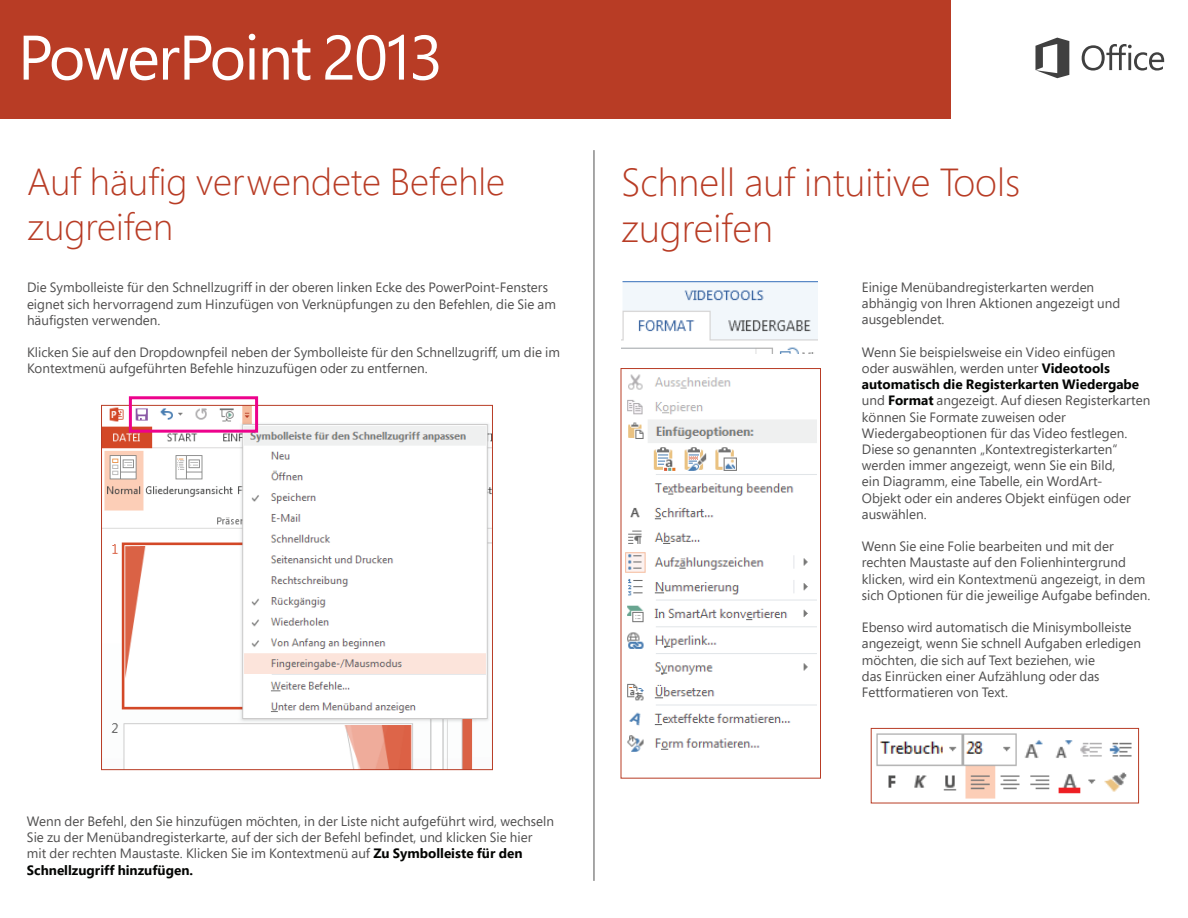
<style>
.page{position:relative;width:1188px;height:918px;background:#fff}
.page>*{position:absolute;margin:0;border:0;box-sizing:border-box;transform-origin:0 0}
.t1{font:300 39px/46.8px "Segoe Pro";color:#b83c25}
.t2{font:300 37.5px/45px "Segoe Pro";color:#b83c25}
.t3{font:13.5px/16.2px "Segoe Pro";color:#504f4f}
.s1{font-weight:700;color:#040503}
</style>
<div class="page">
<div style="left:0;top:0;width:950px;height:119px;background:#b83c25"></div>
<svg style="left:1082px;top:44px;width:82px;height:27px"></svg>
<svg style="left:1035px;top:38px;width:34px;height:40px"></svg>
<svg style="left:24px;top:36px;width:133px;height:44px"></svg>
<svg style="left:163px;top:36px;width:80px;height:44px"></svg>
<svg style="left:249px;top:34px;width:6px;height:46px"></svg>
<svg style="left:263px;top:39px;width:47px;height:41px"></svg>
<svg style="left:325px;top:35px;width:79px;height:45px"></svg>
<svg style="left:413px;top:35px;width:25px;height:45px"></svg>
<img style="left:625px;top:374px;width:192px;height:378px">
<div style="left:621px;top:368px;width:200px;height:411px;border:1px solid #b83c25"></div>
<img style="left:622px;top:281px;width:195px;height:73px">
<img style="left:876px;top:733px;width:256px;height:66px">
<div style="left:871px;top:728px;width:268px;height:75px;border:1px solid #b83c25"></div>
<hr style="left:594px;top:150px;width:1px;height:731px;background:#504f4f">
<img style="left:103px;top:407px;width:388px;height:361px">
<div style="left:101px;top:405px;width:392px;height:365px;border:1px solid #b83c25"></div>
<div style="left:129px;top:396px;width:129px;height:37px;border:3px solid #ed028c"></div>
<h2 class="t2" style="left:27px;top:158px;width:480px">Auf häufig verwendete Befehle zugreifen</h2>
<p class="t3" style="left:27px;top:279px;width:531px">Die Symbolleiste für den Schnellzugriff in der oberen linken Ecke des PowerPoint-Fensters eignet sich hervorragend zum Hinzufügen von Verknüpfungen zu den Befehlen, die Sie am häufigsten verwenden.</p>
<p class="t3" style="left:27px;top:344px;width:535px">Klicken Sie auf den Dropdownpfeil neben der Symbolleiste für den Schnellzugriff, um die im<br>Kontextmenü aufgeführten Befehle hinzuzufügen oder zu entfernen.</p>
<p class="t3" style="left:27px;top:813px;width:529px">Wenn der Befehl, den Sie hinzufügen möchten, in der Liste nicht aufgeführt wird, wechseln Sie zu der Menübandregisterkarte, auf der sich der Befehl befindet, und klicken Sie hier mit der rechten Maustaste. Klicken Sie im Kontextmenü auf <span class="s1">Zu Symbolleiste für den Schnellzugriff hinzufügen.</span></p>
<h1 class="t1" style="left:621px;top:157px;width:401px">Schnell auf intuitive Tools zugreifen</h1>
<p class="t3" style="left:862px;top:279px;width:260px">Einige Menübandregisterkarten werden abhängig von Ihren Aktionen angezeigt und ausgeblendet.</p>
<p class="t3" style="left:862px;top:344px;width:290px">Wenn Sie beispielsweise ein Video einfügen<br>oder auswählen, werden unter <span class="s1">Videotools automatisch die Registerkarten Wiedergabe </span>und <span class="s1">Format</span> angezeigt. Auf diesen Registerkarten können Sie Formate zuweisen oder Wiedergabeoptionen für das Video festlegen.<br>Diese so genannten „Kontextregisterkarten“ werden immer angezeigt, wenn Sie ein Bild,<br>ein Diagramm, eine Tabelle, ein WordArt-<br>Objekt oder ein anderes Objekt einfügen oder auswählen.</p>
<p class="t3" style="left:862px;top:538px;width:290px">Wenn Sie eine Folie bearbeiten und mit der rechten Maustaste auf den Folienhintergrund klicken, wird ein Kontextmenü angezeigt, in dem sich Optionen für die jeweilige Aufgabe befinden.</p>
<p class="t3" style="left:862px;top:619px;width:281px">Ebenso wird automatisch die Minisymbolleiste angezeigt, wenn Sie schnell Aufgaben erledigen möchten, die sich auf Text beziehen, wie<br>das Einrücken einer Aufzählung oder das Fettformatieren von Text.</p>
</div>
